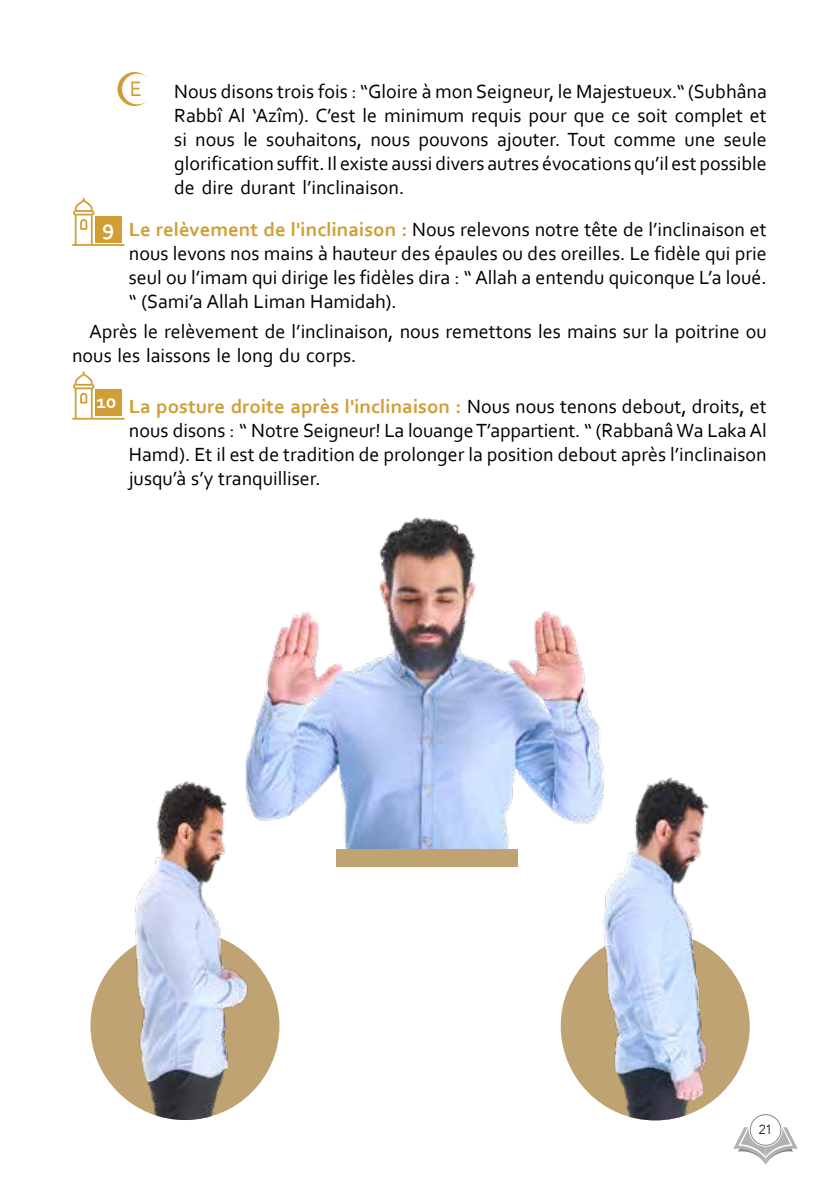
<style>
.page{position:relative;width:840px;height:1191px;background:#fff}
.page>*{position:absolute;margin:0;border:0;box-sizing:border-box;transform-origin:0 0}
.t1{font:22px "Corbel";color:#d09e35}
.t2{font:20px/24px "Corbel";color:#000;text-align:justify}
.t3{font:300 13.2px "Avenir";color:#000}
.s1{font-weight:700;font-size:22px;color:#fff}
.s2{font-weight:700;color:#d09e35}
</style>
<div class="page">
<svg style="left:117px;top:72px;width:34px;height:34px"></svg>
<div style="left:122px;top:74px;width:31px;height:30px;background:#fff;border-radius:50%"></div>
<svg style="left:72px;top:198px;width:53px;height:48px"></svg>
<div style="left:95px;top:216px;width:26px;height:26px;background:#d09e35"></div>
<svg style="left:72px;top:371px;width:53px;height:48px"></svg>
<div style="left:95px;top:390px;width:26px;height:26px;background:#d09e35"></div>
<img style="left:245px;top:517px;width:359px;height:331px">
<img style="left:560px;top:931px;width:189px;height:189px;border-radius:94px">
<img style="left:560px;top:771px;width:189px;height:303px">
<img style="left:90px;top:931px;width:189px;height:189px;border-radius:94px">
<img style="left:90px;top:771px;width:189px;height:289px">
<div style="left:336px;top:848px;width:181px;height:18px;background:#c0a372"></div>
<svg style="left:733px;top:1127px;width:64px;height:37px"></svg>
<div style="left:749px;top:1114px;width:31px;height:31px;background:#fff;border-radius:50%"></div>
<div style="left:749px;top:1114px;width:31px;height:31px;border:1px solid #878787;border-radius:50%"></div>
<p class="t1" style="left:130px;top:75px;width:14px">E</p>
<p class="t2" style="left:174px;top:78px;width:593px">Nous disons trois fois : “Gloire à mon Seigneur, le Majestueux.“ (Subhâna Rabbî Al ‘Azîm). C’est le minimum requis pour que ce soit complet et si nous le souhaitons, nous pouvons ajouter. Tout comme une seule glorification suffit. Il existe aussi divers autres évocations qu’il est possible de dire durant l’inclinaison.</p>
<p class="t2" style="left:129px;top:217px;width:639px;text-indent:-27px"><span class="s1">9</span> <span class="s2">Le relèvement de l'inclinaison :</span> Nous relevons notre tête de l’inclinaison et nous levons nos mains à hauteur des épaules ou des oreilles. Le fidèle qui prie seul ou l’imam qui dirige les fidèles dira : “ Allah a entendu quiconque L’a loué. “ (Sami’a Allah Liman Hamidah).</p>
<p class="t2" style="left:72px;top:318px;width:696px;text-indent:17px">Après le relèvement de l’inclinaison, nous remettons les mains sur la poitrine ou nous les laissons le long du corps.</p>
<p class="t2" style="left:129px;top:393px;width:639px;text-indent:-32px"><sup>10</sup> <span class="s2">La posture droite après l'inclinaison :</span> Nous nous tenons debout, droits, et nous disons : “ Notre Seigneur! La louange T’appartient. “ (Rabbanâ Wa Laka Al Hamd). Et il est de tradition de prolonger la position debout après l’inclinaison jusqu’à s’y tranquilliser.</p>
<p class="t3" style="left:758px;top:1121px;width:15px">21</p>
</div>
